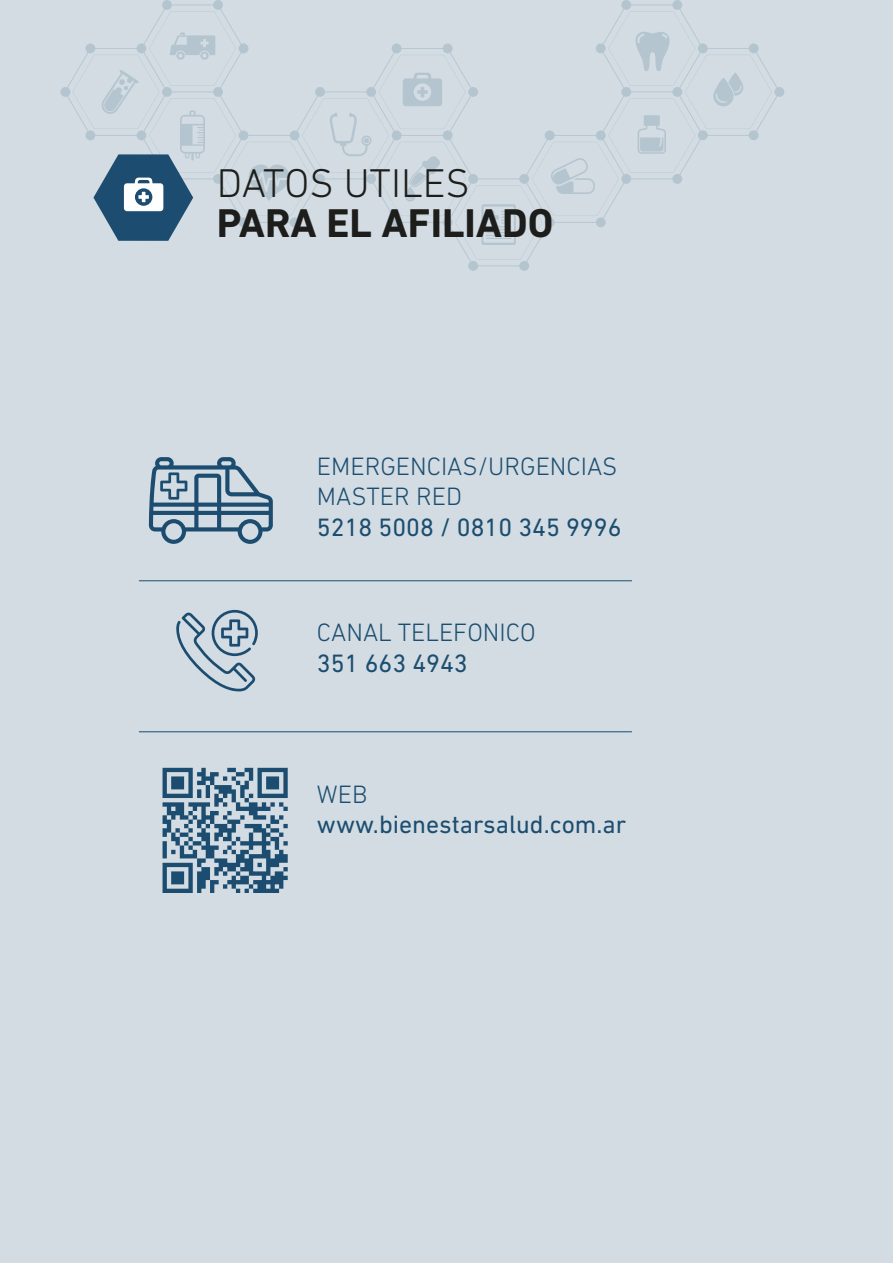
<style>
.page{position:relative;width:893px;height:1263px;background:#d2dce2}
.page>*{position:absolute;margin:0;border:0;box-sizing:border-box;transform-origin:0 0}
.t1{font:700 40.8px "DIN Next W1 G";color:#1d1d1b}
.t2{font:300 40.8px "DIN Next W1 G";color:#1d1d1b}
.t3{font:25.5px "DIN Next W1 G";color:#1c4d70}
.t4{font:300 25.5px/30.6px "DIN Next W1 G";color:#1c4d70}
</style>
<div class="page">
<svg style="left:176px;top:610px;width:82px;height:81px"></svg>
<svg style="left:149px;top:457px;width:124px;height:87px"></svg>
<svg style="left:163px;top:768px;width:125px;height:125px"></svg>
<svg style="left:60px;top:0;width:724px;height:271px"></svg>
<svg style="left:72px;top:11px;width:700px;height:249px"></svg>
<h1 class="t2" style="left:217px;top:159px;width:254px">DATOS UTILES</h1>
<h1 class="t1" style="left:217px;top:199px;width:338px">PARA EL AFILIADO</h1>
<p class="t4" style="left:317px;top:450px;width:302px">EMERGENCIAS/URGENCIAS<br>MASTER RED</p>
<p class="t3" style="left:317px;top:513px;width:306px">5218 5008 / 0810 345 9996</p>
<p class="t4" style="left:317px;top:617px;width:220px">CANAL TELEFONICO</p>
<p class="t3" style="left:317px;top:648px;width:152px">351 663 4943</p>
<p class="t4" style="left:317px;top:778px;width:52px">WEB</p>
<p class="t3" style="left:317px;top:810px;width:311px">www.bienestarsalud.com.ar</p>
</div>
